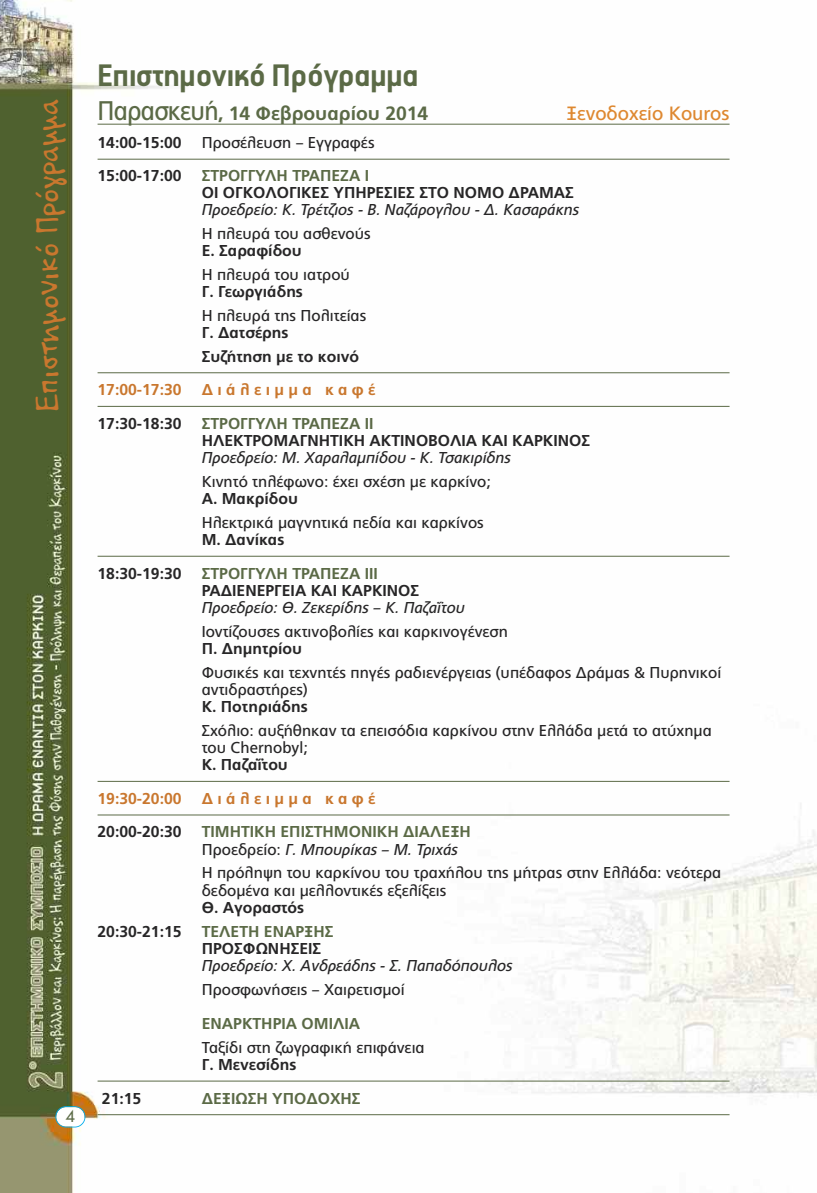
<style>
.page{position:relative;width:817px;height:1193px;background:#fff}
.page>*{position:absolute;margin:0;border:0;box-sizing:border-box;transform-origin:0 0}
.t1{font:300 35px "PF Papernote";color:#c9772e}
.t2{font:700 35px "PF Premier Text";color:#5b6a46}
.t3{font:700 19.25px "PF Catalog";color:#5b6a46}
.t4{font:19.25px "PF Catalog";color:#de8830}
.t5{font:15.75px/17.2px "PF Catalog";color:#272627}
.t6{font:700 15.75px/23.8px "PF Catalog";color:#272627}
.t7{font:700 15.75px/17.2px "PF Catalog";color:#5b6a46}
.t8{font:italic 15.75px "PF Catalog";color:#272627}
.t9{font:700 15.75px "PF Catalog";letter-spacing:.28em;color:#c9772e}
.t10{font:15.75px "Art Futur H Medium";color:#5b6a46}
.s1{font-weight:400;font-size:26.95px}
.s2{font-weight:400;color:#272627}
.s3{font-weight:400;font-style:italic;color:#272627}
</style>
<div class="page">
<img style="left:0;top:0;width:817px;height:1193px">
<div style="left:56px;top:1107px;width:29px;height:19px;background:#fff;border-radius:10px"></div>
<div style="left:55px;top:1106px;width:30px;height:21px;border:2px solid #00aded;border-radius:11px"></div>
<hr style="left:98px;top:124px;width:631px;height:1px;background:#5b6a46">
<hr style="left:98px;top:159px;width:631px;height:1px;background:#5b6a46">
<hr style="left:98px;top:372px;width:631px;height:1px;background:#5b6a46">
<hr style="left:98px;top:406px;width:631px;height:1px;background:#5b6a46">
<hr style="left:98px;top:556px;width:631px;height:1px;background:#5b6a46">
<hr style="left:98px;top:781px;width:631px;height:1px;background:#5b6a46">
<hr style="left:98px;top:814px;width:631px;height:1px;background:#5b6a46">
<hr style="left:98px;top:1080px;width:631px;height:1px;background:#5b6a46">
<hr style="left:98px;top:1114px;width:631px;height:1px;background:#5b6a46">
<h1 class="t1" style="left:30px;top:412px;width:314px;rotate:-90deg">Επιστηµονικό Πρόγραµµα</h1>
<p class="t10" style="left:65px;top:1107px;width:11px">4</p>
<h1 class="t2" style="left:98px;top:58px;width:322px">Επιστηµονικό Πρόγραµµα</h1>
<p class="t3" style="left:98px;top:102px;width:332px"><span class="s1">Παρασκευή</span>, 14 Φεβρουαρίου 2014</p>
<p class="t4" style="left:567px;top:102px;width:164px">Ξενοδοχείο Kouros</p>
<p class="t6" style="left:98px;top:131px;width:86px">14:00-15:00</p>
<p class="t5" style="left:202px;top:134px;width:174px">Προσέλευση – Εγγραφές</p>
<p class="t6" style="left:98px;top:164px;width:86px">15:00-17:00</p>
<p class="t7" style="left:202px;top:167px;width:169px">ΣΤΡΟΓΓΥΛΗ ΤΡΑΠΕΖΑ I</p>
<p class="t6" style="left:202px;top:181px;width:374px">ΟΙ ΟΓΚΟΛΟΓΙΚΕΣ ΥΠΗΡΕΣΙΕΣ ΣΤΟ ΝΟΜΟ ∆ΡΑΜΑΣ</p>
<p class="t8" style="left:202px;top:200px;width:379px">Προεδρείο: Κ. Τρέτζιος - Β. Ναζάρογλου - ∆. Κασαράκης</p>
<p class="t5" style="left:202px;top:225px;width:170px">Η πλευρά του ασθενούς</p>
<p class="t6" style="left:202px;top:239px;width:102px">Ε. Σαραφίδου</p>
<p class="t5" style="left:202px;top:266px;width:150px">Η πλευρά του ιατρού</p>
<p class="t6" style="left:202px;top:279px;width:103px">Γ. Γεωργιάδης</p>
<p class="t5" style="left:202px;top:307px;width:166px">Η πλευρά της Πολιτείας</p>
<p class="t6" style="left:202px;top:320px;width:159px">Γ. ∆ατσέρης<br>Συζήτηση µε το κοινό</p>
<p class="t9" style="left:98px;top:380px;width:86px">17:00-17:30</p>
<p class="t9" style="left:202px;top:380px;width:175px">∆ιάλειµµα καφέ</p>
<p class="t6" style="left:98px;top:411px;width:86px">17:30-18:30</p>
<p class="t7" style="left:202px;top:415px;width:173px">ΣΤΡΟΓΓΥΛΗ ΤΡΑΠΕΖΑ ΙΙ</p>
<p class="t6" style="left:202px;top:429px;width:390px">ΗΛΕΚΤΡΟΜΑΓΝΗΤΙΚΗ ΑΚΤΙΝΟΒΟΛΙΑ ΚΑΙ ΚΑΡΚΙΝΟΣ</p>
<p class="t8" style="left:202px;top:448px;width:311px">Προεδρείο: Μ. Χαραλαµπίδου - Κ. Τσακιρίδης</p>
<p class="t5" style="left:202px;top:473px;width:291px">Κινητό τηλέφωνο: έχει σχέση µε καρκίνο;</p>
<p class="t6" style="left:202px;top:487px;width:98px">Α. Μακρίδου</p>
<p class="t5" style="left:202px;top:514px;width:284px">Ηλεκτρικά µαγνητικά πεδία και καρκίνος</p>
<p class="t6" style="left:202px;top:528px;width:84px">Μ. ∆ανίκας</p>
<p class="t6" style="left:98px;top:561px;width:86px">18:30-19:30</p>
<p class="t7" style="left:202px;top:565px;width:178px">ΣΤΡΟΓΓΥΛΗ ΤΡΑΠΕΖΑ ΙΙΙ</p>
<p class="t6" style="left:202px;top:578px;width:219px">ΡΑ∆ΙΕΝΕΡΓΕΙΑ ΚΑΙ ΚΑΡΚΙΝΟΣ</p>
<p class="t8" style="left:202px;top:598px;width:265px">Προεδρείο: Θ. Ζεκερίδης – Κ. Παζαΐτου</p>
<p class="t5" style="left:202px;top:623px;width:308px">Ιοντίζουσες ακτινοβολίες και καρκινογένεση</p>
<p class="t6" style="left:202px;top:636px;width:102px">Π. ∆ηµητρίου</p>
<p class="t5" style="left:202px;top:664px;width:521px">Φυσικές και τεχνητές πηγές ραδιενέργειας (υπέδαφος ∆ράµας &amp; Πυρηνικοί αντιδραστήρες)</p>
<p class="t6" style="left:202px;top:695px;width:107px">Κ. Ποτηριάδης</p>
<p class="t5" style="left:202px;top:722px;width:512px">Σχόλιο: αυξήθηκαν τα επεισόδια καρκίνου στην Ελλάδα µετά το ατύχηµα του Chernobyl;</p>
<p class="t6" style="left:202px;top:753px;width:88px">Κ. Παζαΐτου</p>
<p class="t9" style="left:98px;top:789px;width:86px">19:30-20:00</p>
<p class="t9" style="left:202px;top:789px;width:175px">∆ιάλειµµα καφέ</p>
<p class="t6" style="left:98px;top:820px;width:86px">20:00-20:30</p>
<p class="t7" style="left:202px;top:823px;width:271px">ΤΙΜΗΤΙΚΗ ΕΠΙΣΤΗΜΟΝΙΚΗ ∆ΙΑΛΕΞΗ<br><span class="s2">Προεδρείο:</span> <span class="s3">Γ. Μπουρίκας – Μ. Τριχάς</span></p>
<p class="t5" style="left:202px;top:864px;width:521px">Η πρόληψη του καρκίνου του τραχήλου της µήτρας στην Ελλάδα: νεότερα δεδοµένα και µελλοντικές εξελίξεις</p>
<p class="t6" style="left:202px;top:895px;width:104px">Θ. Αγοραστός</p>
<p class="t6" style="left:98px;top:919px;width:86px">20:30-21:15</p>
<p class="t7" style="left:202px;top:922px;width:133px">ΤΕΛΕΤΗ EΝΑΡΞΗΣ</p>
<p class="t6" style="left:202px;top:936px;width:121px">ΠΡΟΣΦΩΝΗΣΕΙΣ</p>
<p class="t8" style="left:202px;top:956px;width:312px">Προεδρείο: Χ. Ανδρεάδης - Σ. Παπαδόπουλος</p>
<p class="t5" style="left:202px;top:980px;width:204px">Προσφωνήσεις – Χαιρετισµοί</p>
<p class="t7" style="left:202px;top:1015px;width:160px">ΕΝΑΡΚΤΗΡΙΑ ΟΜΙΛΙΑ</p>
<p class="t5" style="left:202px;top:1039px;width:224px">Ταξίδι στη ζωγραφική επιφάνεια</p>
<p class="t6" style="left:202px;top:1052px;width:96px">Γ. Μενεσίδης</p>
<p class="t6" style="left:102px;top:1086px;width:41px">21:15</p>
<p class="t7" style="left:202px;top:1089px;width:160px">∆ΕΞΙΩΣΗ ΥΠΟ∆ΟΧΗΣ</p>
</div>
